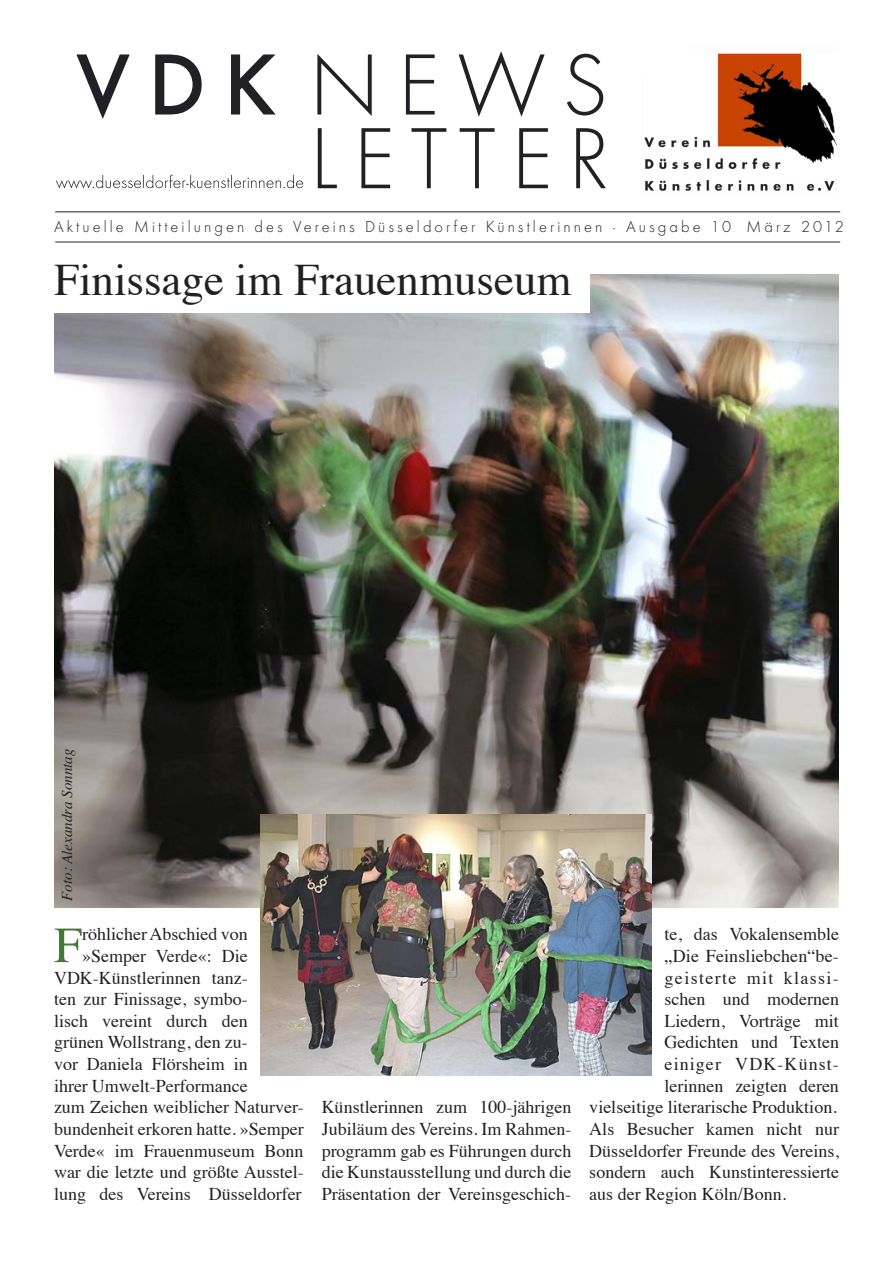
<style>
.page{position:relative;width:893px;height:1263px;background:#fff}
.page>*{position:absolute;margin:0;border:0;box-sizing:border-box;transform-origin:0 0}
.t1{font:50.55px "Times";color:#447a37}
.t2{font:45px "Times";color:#212125}
.t3{font:18px/21.6px "Times";color:#212125;text-align:justify}
.t4{font:300 16.5px "Futura T";letter-spacing:.185em;color:#212125}
.t5{font:italic 15px "Times";color:#212125}
</style>
<div class="page">
<img style="left:644px;top:53px;width:193px;height:138px">
<svg style="left:317px;top:51px;width:286px;height:66px"></svg>
<svg style="left:318px;top:128px;width:288px;height:60px"></svg>
<svg style="left:76px;top:54px;width:200px;height:65px"></svg>
<hr style="left:55px;top:211px;width:785px;height:1px;background:#212125">
<hr style="left:55px;top:242px;width:785px;height:1px;background:#212125">
<svg style="left:56px;top:175px;width:247px;height:13px"></svg>
<img style="left:54px;top:274px;width:785px;height:634px">
<div style="left:54px;top:261px;width:536px;height:52px;background:#fff"></div>
<img style="left:261px;top:814px;width:391px;height:261px">
<p class="t4" style="left:54px;top:217px;width:791px">Aktuelle Mitteilungen des Vereins Düsseldorfer Künstlerinnen · Ausgabe 10 März 2012</p>
<p class="t2" style="left:54px;top:238px;width:519px">Finissage im Frauenmuseum</p>
<p class="t5" style="left:54px;top:901px;width:154px;rotate:-90deg">Foto: Alexandra Sonntag</p>
<p class="t1" style="left:54px;top:898px;width:30px">F</p>
<p class="t3" style="left:82px;top:922px;width:167px">röhlicher Abschied von</p>
<p class="t3" style="left:82px;top:944px;width:167px">»Semper Verde«: Die</p>
<p class="t3" style="left:54px;top:965px;width:195px">VDK-Künstlerinnen tanz-</p>
<p class="t3" style="left:54px;top:987px;width:195px">ten zur Finissage, symbo-</p>
<p class="t3" style="left:54px;top:1008px;width:195px">lisch vereint durch den</p>
<p class="t3" style="left:54px;top:1030px;width:195px">grünen Wollstrang, den zu-</p>
<p class="t3" style="left:54px;top:1052px;width:195px">vor Daniela Flörsheim in</p>
<p class="t3" style="left:54px;top:1073px;width:195px">ihrer Umwelt-Performance</p>
<p class="t3" style="left:54px;top:1095px;width:251px">zum Zeichen weiblicher Naturver-</p>
<p class="t3" style="left:54px;top:1116px;width:251px">bundenheit erkoren hatte. »Semper</p>
<p class="t3" style="left:54px;top:1138px;width:251px">Verde« im Frauenmuseum Bonn</p>
<p class="t3" style="left:54px;top:1160px;width:251px">war die letzte und größte Ausstel-</p>
<p class="t3" style="left:54px;top:1181px;width:249px">lung des Vereins Düsseldorfer</p>
<p class="t3" style="left:322px;top:1095px;width:251px">Künstlerinnen zum 100-jährigen Jubiläum des Vereins. Im Rahmen&shy;programm gab es Führungen durch die Kunstausstellung und durch die Präsentation der Vereinsgeschich-</p>
<p class="t3" style="left:589px;top:922px;width:251px;text-align:right">te, das Vokalensemble<br>„Die Feinsliebchen“be&shy;geisterte mit klassi-<br>schen und modernen<br>Liedern, Vorträge mit<br>Gedichten und Texten<br>einiger VDK-Künst-<br>lerinnen zeigten deren vielseitige literarische Produktion.</p>
<p class="t3" style="left:589px;top:1116px;width:251px">Als Besucher kamen nicht nur Düsseldorfer Freunde des Vereins, sondern auch Kunstinteressierte aus der Region Köln/Bonn.</p>
</div>
